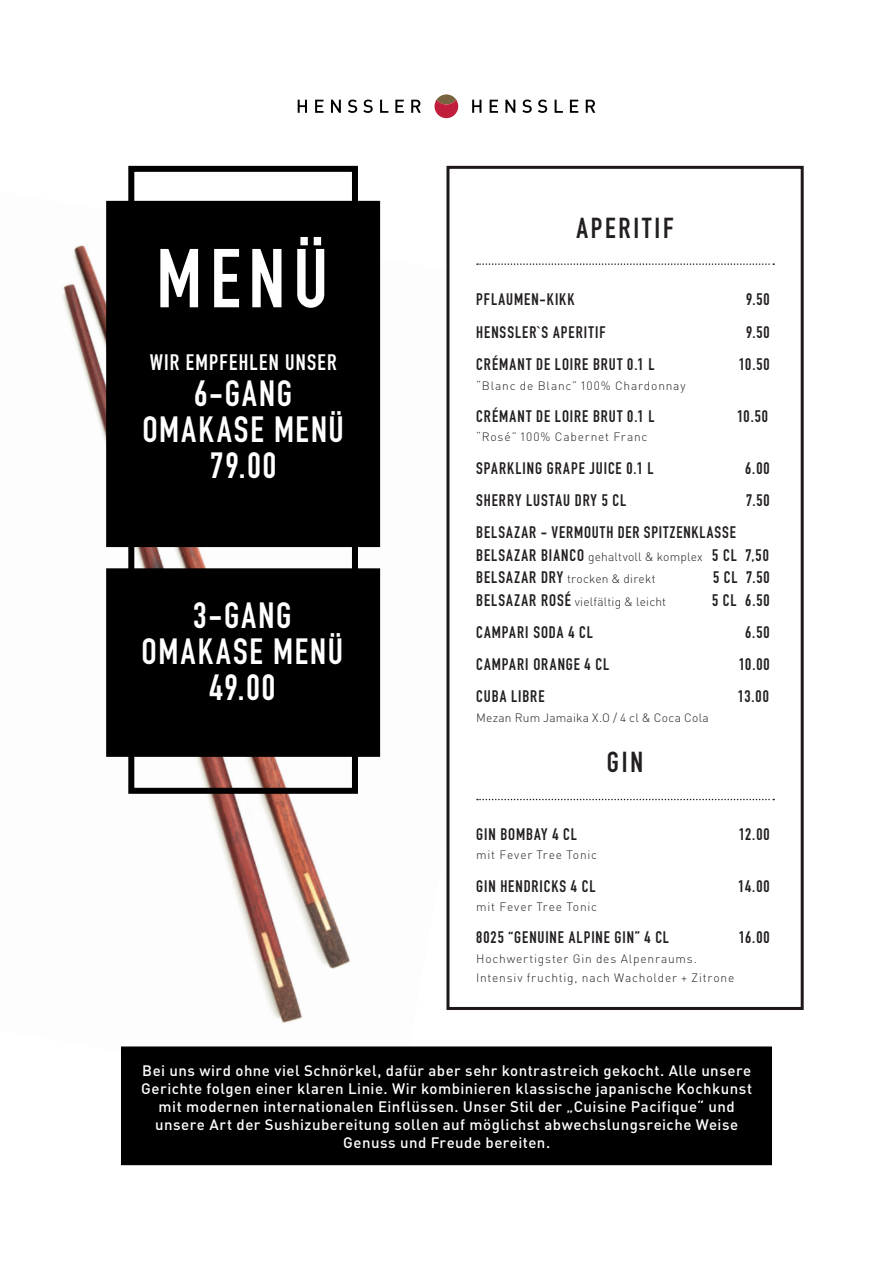
<style>
.page{position:relative;width:893px;height:1263px;background:#fff}
.page>*{position:absolute;margin:0;border:0;box-sizing:border-box;transform-origin:0 0}
.t1{font:700 81.9px "DIN Condensed";color:#fff}
.t2{font:700 36px/36px "DIN Condensed";letter-spacing:.055em;color:#fff;text-align:center}
.t3{font:700 28.5px "DIN Condensed";letter-spacing:.1em;color:#231f20}
.t4{font:700 22.5px "DIN Condensed";letter-spacing:.055em;color:#fff}
.t5{font:700 16.5px/22.5px "DIN Condensed";letter-spacing:.06em;color:#231f20}
.t6{font:500 15px "DIN Pro";letter-spacing:.03em;color:#fff}
.t7{font:300 12px/19.5px "DIN Pro";letter-spacing:.065em;color:#231f20}
.t8{font:300 12px "DIN Pro";letter-spacing:.015em;color:#231f20}
.s1{font-family:"DIN Pro";font-weight:300;font-size:12px}
.s2{font-family:"DIN Condensed";font-weight:700;font-size:16.5px}
</style>
<div class="page">
<svg style="left:437px;top:94px;width:19px;height:11px"></svg>
<svg style="left:434px;top:99px;width:24px;height:19px"></svg>
<svg style="left:298px;top:100px;width:9px;height:13px"></svg>
<svg style="left:315px;top:100px;width:8px;height:13px"></svg>
<svg style="left:331px;top:100px;width:10px;height:13px"></svg>
<svg style="left:348px;top:100px;width:9px;height:13px"></svg>
<svg style="left:363px;top:100px;width:10px;height:13px"></svg>
<svg style="left:380px;top:100px;width:8px;height:13px"></svg>
<svg style="left:395px;top:100px;width:9px;height:13px"></svg>
<svg style="left:411px;top:100px;width:10px;height:13px"></svg>
<svg style="left:472px;top:100px;width:9px;height:13px"></svg>
<svg style="left:490px;top:100px;width:8px;height:13px"></svg>
<svg style="left:505px;top:100px;width:10px;height:13px"></svg>
<svg style="left:522px;top:100px;width:10px;height:13px"></svg>
<svg style="left:538px;top:100px;width:9px;height:13px"></svg>
<svg style="left:555px;top:100px;width:8px;height:13px"></svg>
<svg style="left:570px;top:100px;width:8px;height:13px"></svg>
<svg style="left:586px;top:100px;width:9px;height:13px"></svg>
<img style="left:62px;top:200px;width:319px;height:823px">
<div style="left:128px;top:166px;width:230px;height:628px;border:6px solid #000"></div>
<div style="left:446px;top:166px;width:358px;height:844px;background:#fff;border:3px solid #1e1819"></div>
<svg style="left:477px;top:263px;width:297px;height:2px"></svg>
<svg style="left:477px;top:799px;width:297px;height:1px"></svg>
<div style="left:121px;top:1046px;width:651px;height:119px;background:#000;border:2px solid #000"></div>
<div style="left:106px;top:201px;width:274px;height:346px;background:#000"></div>
<div style="left:106px;top:568px;width:274px;height:189px;background:#000"></div>
<p class="t1" style="left:156px;top:223px;width:173px">MENÜ</p>
<p class="t4" style="left:150px;top:347px;width:188px">WIR EMPFEHLEN UNSER</p>
<p class="t2" style="left:142px;top:375px;width:203px">6-GANG<br>OMAKASE MENÜ<br>79.00</p>
<p class="t2" style="left:142px;top:597px;width:203px">3-GANG<br>OMAKASE MENÜ<br>49.00</p>
<p class="t3" style="left:576px;top:209px;width:99px">APERITIF</p>
<p class="t5" style="left:476px;top:288px;width:100px">PFLAUMEN-KIKK</p>
<p class="t5" style="left:746px;top:288px;width:25px">9.50</p>
<p class="t5" style="left:476px;top:321px;width:131px">HENSSLER`S APERITIF</p>
<p class="t5" style="left:746px;top:321px;width:25px">9.50</p>
<p class="t5" style="left:476px;top:353px;width:180px">CRÉMANT DE LOIRE BRUT 0.1 L</p>
<p class="t5" style="left:739px;top:353px;width:32px">10.50</p>
<p class="t7" style="left:476px;top:375px;width:211px">“Blanc de Blanc” 100% Chardonnay</p>
<p class="t5" style="left:476px;top:405px;width:180px">CRÉMANT DE LOIRE BRUT 0.1 L</p>
<p class="t5" style="left:737px;top:405px;width:32px">10.50</p>
<p class="t7" style="left:476px;top:427px;width:173px">“Rosé” 100% Cabernet Franc</p>
<p class="t5" style="left:476px;top:456px;width:179px">SPARKLING GRAPE JUICE 0.1 L</p>
<p class="t5" style="left:745px;top:456px;width:26px">6.00</p>
<p class="t5" style="left:476px;top:489px;width:152px">SHERRY LUSTAU DRY 5 CL</p>
<p class="t5" style="left:746px;top:489px;width:25px">7.50</p>
<p class="t5" style="left:476px;top:521px;width:294px">BELSAZAR - VERMOUTH DER SPITZENKLASSE<br>BELSAZAR BIANCO <span class="s1">gehaltvoll &amp; komplex</span> 5 CL 7,50</p>
<p class="t8" style="left:476px;top:570px;width:181px"><span class="s2">BELSAZAR DRY</span> trocken &amp; direkt</p>
<p class="t5" style="left:713px;top:566px;width:58px">5 CL 7.50</p>
<p class="t8" style="left:476px;top:593px;width:191px"><span class="s2">BELSAZAR ROSÉ</span> vielfältig &amp; leicht</p>
<p class="t5" style="left:712px;top:588px;width:59px">5 CL 6.50</p>
<p class="t5" style="left:476px;top:621px;width:118px">CAMPARI SODA 4 CL</p>
<p class="t5" style="left:745px;top:621px;width:26px">6.50</p>
<p class="t5" style="left:476px;top:653px;width:134px">CAMPARI ORANGE 4 CL</p>
<p class="t5" style="left:739px;top:653px;width:32px">10.00</p>
<p class="t5" style="left:476px;top:685px;width:70px">CUBA LIBRE</p>
<p class="t5" style="left:738px;top:685px;width:32px">13.00</p>
<p class="t8" style="left:476px;top:709px;width:234px">Mezan Rum Jamaika X.O / 4 cl &amp; Coca Cola</p>
<p class="t3" style="left:607px;top:743px;width:38px">GIN</p>
<p class="t5" style="left:476px;top:823px;width:102px">GIN BOMBAY 4 CL</p>
<p class="t5" style="left:739px;top:823px;width:32px">12.00</p>
<p class="t7" style="left:476px;top:845px;width:122px">mit Fever Tree Tonic</p>
<p class="t5" style="left:476px;top:874px;width:121px">GIN HENDRICKS 4 CL</p>
<p class="t5" style="left:738px;top:874px;width:33px">14.00</p>
<p class="t7" style="left:476px;top:896px;width:122px">mit Fever Tree Tonic</p>
<p class="t5" style="left:476px;top:926px;width:194px">8025 “GENUINE ALPINE GIN” 4 CL</p>
<p class="t5" style="left:739px;top:926px;width:32px">16.00</p>
<p class="t7" style="left:476px;top:948px;width:260px">Hochwertigster Gin des Alpenraums.<br>Intensiv fruchtig, nach Wacholder + Zitrone</p>
<p class="t6" style="left:142px;top:1060px;width:610px">Bei uns wird ohne viel Schnörkel, dafür aber sehr kontrastreich gekocht. Alle unsere</p>
<p class="t6" style="left:141px;top:1078px;width:612px">Gerichte folgen einer klaren Linie. Wir kombinieren klassische japanische Kochkunst</p>
<p class="t6" style="left:159px;top:1096px;width:578px">mit modernen internationalen Einflüssen. Unser Stil der „Cuisine Pacifique“ und</p>
<p class="t6" style="left:155px;top:1114px;width:584px">unsere Art der Sushizubereitung sollen auf möglichst abwechslungsreiche Weise</p>
<p class="t6" style="left:343px;top:1132px;width:208px">Genuss und Freude bereiten.</p>
</div>
